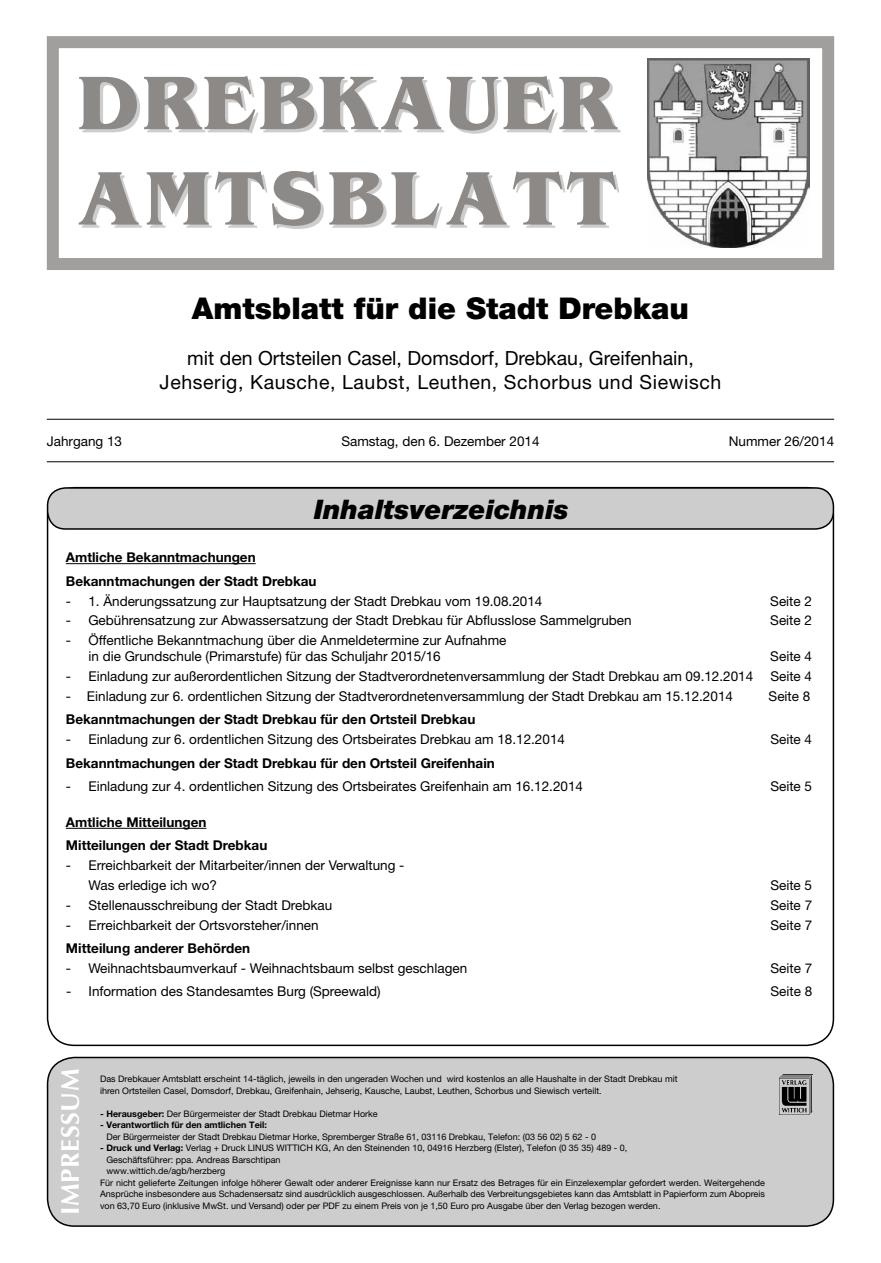
<style>
.page{position:relative;width:881px;height:1263px;background:#fff}
.page>*{position:absolute;margin:0;border:0;box-sizing:border-box;transform-origin:0 0}
.t1{font:700 79.5px/95.4px "Benguiat";letter-spacing:.06em;color:#8c8986}
.t2{font:900 30px "Helvetica Neue LT";color:#000}
.t3{font:italic 900 27px "Helvetica Neue LT";color:#000}
.t4{font:700 25.5px "Optima LT";letter-spacing:.025em;color:#fff}
.t5{font:19.5px/23.4px "Helvetica Neue LT";letter-spacing:.015em;color:#000;text-align:center}
.t6{font:13.5px/16.2px "Helvetica Neue LT";color:#000}
.t7{font:700 13.5px/23.4px "Helvetica Neue LT";color:#000}
.t8{font:9px/11.6px "Helvetica Neue LT";color:#000}
.t9{font:700 9px "Helvetica Neue LT";color:#000}
.s1{font-weight:700}
</style>
<div class="page">
<hr style="left:47px;top:419px;width:786px;height:1px;background:#000">
<hr style="left:47px;top:461px;width:786px;height:1px;background:#000">
<img style="left:647px;top:59px;width:162px;height:189px">
<div style="left:47px;top:36px;width:786px;height:234px;border:12px solid #a19f9d"></div>
<div style="left:48px;top:488px;width:785px;height:41px;background:#cecdcd;border-radius:18px"></div>
<div style="left:47px;top:487px;width:786px;height:43px;border:2px solid #000;border-radius:18px"></div>
<div style="left:48px;top:1057px;width:785px;height:169px;background:#cecdcd;border-radius:27px"></div>
<div style="left:47px;top:1057px;width:786px;height:170px;border:2px solid #000;border-radius:27px"></div>
<img style="left:779px;top:1075px;width:33px;height:40px">
<hr style="left:66px;top:563px;width:190px;height:1px;background:#000">
<hr style="left:66px;top:828px;width:140px;height:1px;background:#000">
<h1 class="t1" style="left:78px;top:55px;width:539px">DREBKAUER<br>AMTSBLATT</h1>
<h2 class="t2" style="left:192px;top:290px;width:498px">Amtsblatt für die Stadt Drebkau</h2>
<h3 class="t5" style="left:159px;top:346px;width:563px">mit den Ortsteilen Casel, Domsdorf, Drebkau, Greifenhain,<br>Jehserig, Kausche, Laubst, Leuthen, Schorbus und Siewisch</h3>
<h3 class="t6" style="left:47px;top:433px;width:77px">Jahrgang 13</h3>
<h3 class="t6" style="left:341px;top:433px;width:200px">Samstag, den 6. Dezember 2014</h3>
<h3 class="t6" style="left:728px;top:433px;width:107px">Nummer 26/2014</h3>
<h3 class="t3" style="left:314px;top:492px;width:256px">Inhaltsverzeichnis</h3>
<h3 class="t7" style="left:66px;top:545px;width:252px">Amtliche Bekanntmachungen<br>Bekanntmachungen der Stadt Drebkau</h3>
<h3 class="t6" style="left:66px;top:592px;width:478px">- 1. Änderungssatzung zur Hauptsatzung der Stadt Drebkau vom 19.08.2014</h3>
<h3 class="t6" style="left:770px;top:592px;width:43px">Seite 2</h3>
<h3 class="t6" style="left:66px;top:612px;width:567px">- Gebührensatzung zur Abwassersatzung der Stadt Drebkau für Abflusslose Sammelgruben</h3>
<h3 class="t6" style="left:770px;top:612px;width:43px">Seite 2</h3>
<h3 class="t6" style="left:88px;top:632px;width:419px;text-indent:-23px">- Öffentliche Bekanntmachung über die Anmeldetermine zur Aufnahme in die Grundschule (Primarstufe) für das Schuljahr 2015/16</h3>
<h3 class="t6" style="left:770px;top:648px;width:43px">Seite 4</h3>
<h3 class="t6" style="left:66px;top:668px;width:688px">- Einladung zur außerordentlichen Sitzung der Stadtverordnetenversammlung der Stadt Drebkau am 09.12.2014</h3>
<h3 class="t6" style="left:770px;top:668px;width:43px">Seite 4</h3>
<h3 class="t6" style="left:66px;top:688px;width:668px">- Einladung zur 6. ordentlichen Sitzung der Stadtverordnetenversammlung der Stadt Drebkau am 15.12.2014</h3>
<h3 class="t6" style="left:768px;top:688px;width:43px">Seite 8</h3>
<h3 class="t7" style="left:66px;top:707px;width:411px">Bekanntmachungen der Stadt Drebkau für den Ortsteil Drebkau</h3>
<h3 class="t6" style="left:66px;top:731px;width:500px">- Einladung zur 6. ordentlichen Sitzung des Ortsbeirates Drebkau am 18.12.2014</h3>
<h3 class="t6" style="left:770px;top:731px;width:43px">Seite 4</h3>
<h3 class="t7" style="left:66px;top:751px;width:430px">Bekanntmachungen der Stadt Drebkau für den Ortsteil Greifenhain</h3>
<h3 class="t6" style="left:66px;top:778px;width:518px">- Einladung zur 4. ordentlichen Sitzung des Ortsbeirates Greifenhain am 16.12.2014</h3>
<h3 class="t6" style="left:770px;top:778px;width:43px">Seite 5</h3>
<h3 class="t7" style="left:66px;top:810px;width:203px">Amtliche Mitteilungen<br>Mitteilungen der Stadt Drebkau</h3>
<h3 class="t6" style="left:88px;top:855px;width:317px;line-height:19.8px;text-indent:-23px">- Erreichbarkeit der Mitarbeiter/innen der Verwaltung -<br>Was erledige ich wo?</h3>
<h3 class="t6" style="left:770px;top:877px;width:43px">Seite 5</h3>
<h3 class="t6" style="left:66px;top:897px;width:268px">- Stellenausschreibung der Stadt Drebkau</h3>
<h3 class="t6" style="left:770px;top:897px;width:43px">Seite 7</h3>
<h3 class="t6" style="left:66px;top:916px;width:254px">- Erreichbarkeit der Ortsvorsteher/innen</h3>
<h3 class="t6" style="left:770px;top:916px;width:43px">Seite 7</h3>
<h3 class="t7" style="left:66px;top:936px;width:185px">Mitteilung anderer Behörden</h3>
<h3 class="t6" style="left:66px;top:960px;width:402px">- Weihnachtsbaumverkauf - Weihnachtsbaum selbst geschlagen</h3>
<h3 class="t6" style="left:770px;top:960px;width:43px">Seite 7</h3>
<h3 class="t6" style="left:66px;top:983px;width:316px">- Information des Standesamtes Burg (Spreewald)</h3>
<h3 class="t6" style="left:770px;top:983px;width:43px">Seite 8</h3>
<h3 class="t4" style="left:55px;top:1215px;width:148px;rotate:-90deg">IMPRESSUM</h3>
<p class="t8" style="left:100px;top:1073px;width:578px">Das Drebkauer Amtsblatt erscheint 14-täglich, jeweils in den ungeraden Wochen und wird kostenlos an alle Haushalte in der Stadt Drebkau mit ihren Ortsteilen Casel, Domsdorf, Drebkau, Greifenhain, Jehserig, Kausche, Laubst, Leuthen, Schorbus und Siewisch verteilt.</p>
<p class="t8" style="left:100px;top:1107px;width:279px"><span class="s1">- Herausgeber:</span> Der Bürgermeister der Stadt Drebkau Dietmar Horke</p>
<p class="t9" style="left:100px;top:1119px;width:168px">- Verantwortlich für den amtlichen Teil:</p>
<p class="t8" style="left:106px;top:1130px;width:491px">Der Bürgermeister der Stadt Drebkau Dietmar Horke, Spremberger Straße 61, 03116 Drebkau, Telefon: (03 56 02) 5 62 - 0</p>
<p class="t8" style="left:100px;top:1142px;width:528px"><span class="s1">- Druck und Verlag:</span> Verlag + Druck LINUS WITTICH KG, An den Steinenden 10, 04916 Herzberg (Elster), Telefon (0 35 35) 489 - 0,</p>
<p class="t8" style="left:106px;top:1153px;width:176px">Geschäftsführer: ppa. Andreas Barschtipan</p>
<p class="t8" style="left:106px;top:1165px;width:120px">www.wittich.de/agb/herzberg</p>
<p class="t8" style="left:100px;top:1176px;width:666px">Für nicht gelieferte Zeitungen infolge höherer Gewalt oder anderer Ereignisse kann nur Ersatz des Betrages für ein Einzelexemplar gefordert werden. Weitergehende</p>
<p class="t8" style="left:100px;top:1188px;width:666px">Ansprüche insbesondere aus Schadensersatz sind ausdrücklich ausgeschlossen. Außerhalb des Verbreitungsgebietes kann das Amtsblatt in Papierform zum Abopreis</p>
<p class="t8" style="left:100px;top:1199px;width:561px">von 63,70 Euro (inklusive MwSt. und Versand) oder per PDF zu einem Preis von je 1,50 Euro pro Ausgabe über den Verlag bezogen werden.</p>
</div>
